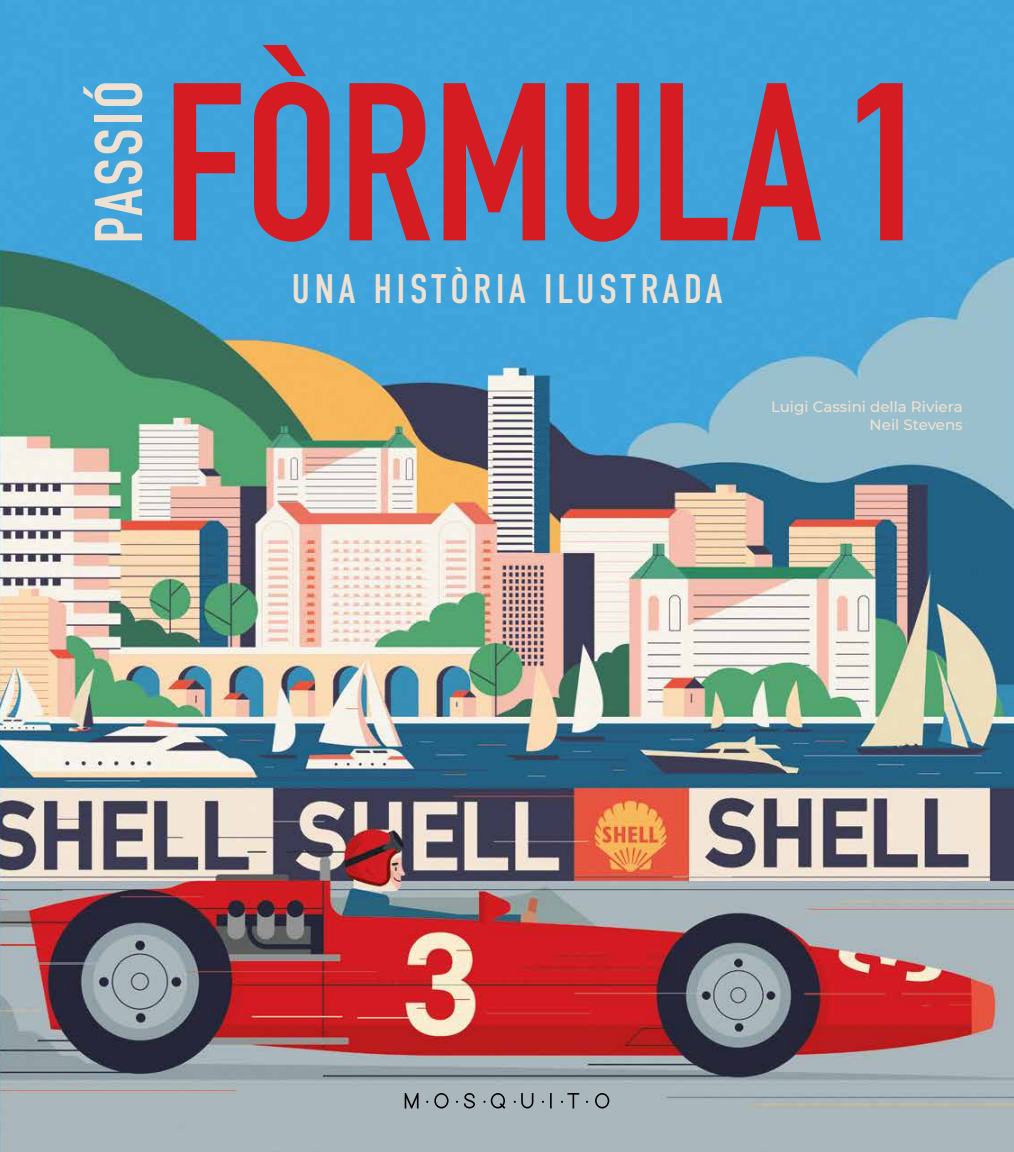
<style>
.page{position:relative;width:1014px;height:1152px;background:#fff}
.page>*{position:absolute;margin:0;border:0;box-sizing:border-box;transform-origin:0 0}
.t1{font:700 220.75px "DIN Condensed";color:#d41c22}
.t2{font:700 66.25px "DIN Condensed";letter-spacing:.05em;color:#efe1d1}
.t3{font:41.25px "DIN Condensed";letter-spacing:.1em;color:#efe1d1}
.t4{font:500 15px/18.8px "Montserrat";color:#efe1d1;text-align:right}
</style>
<div class="page">
<img style="left:0;top:0;width:1013px;height:1152px">
<svg style="left:404px;top:1093px;width:205px;height:15px;background:#8e999e"></svg>
<h2 class="t2" style="left:95px;top:243px;width:164px;rotate:-90deg">PASSIÓ</h2>
<h1 class="t1" style="left:163px;top:83px;width:766px">FÒRMULA 1</h1>
<h3 class="t3" style="left:291px;top:265px;width:432px">UNA HISTÒRIA ILUSTRADA</h3>
<p class="t4" style="left:771px;top:397px;width:193px">Luigi Cassini della Riviera<br>Neil Stevens</p>
</div>
